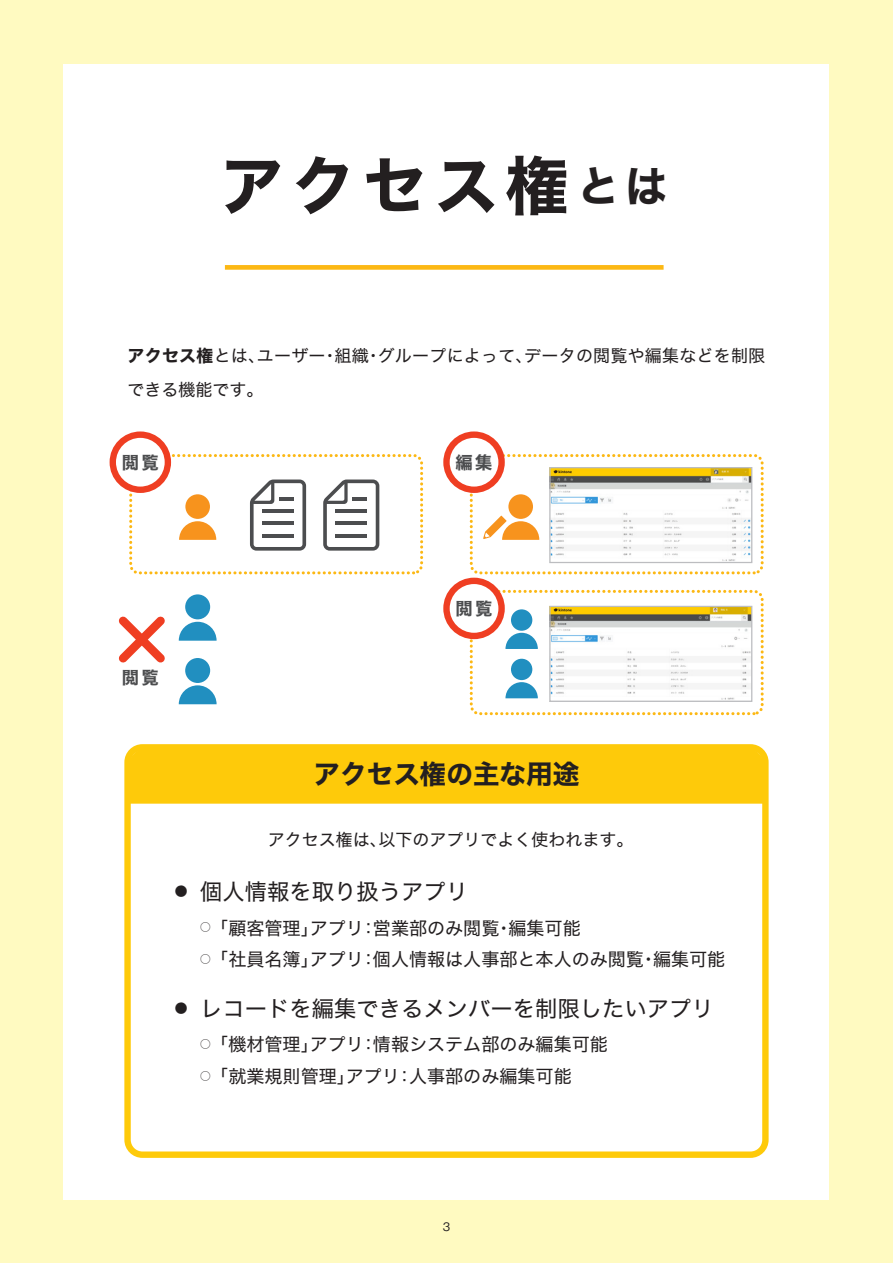
<style>
.page{position:relative;width:893px;height:1263px;background:#fffac1}
.page>*{position:absolute;margin:0;border:0;box-sizing:border-box;transform-origin:0 0}
.t1{font:63.75px "Hira Kaku Std W7";letter-spacing:.12em;color:#231f20}
.t2{font:26.55px "Hira Kaku Std W7";color:#231f20}
.t3{font:22.35px "Hira Kaku Std W4";color:#231f20}
.t4{font:18px "Hira Kaku Std W4";color:#231f20}
.t5{font:17.25px "Hira Kaku Std W7";letter-spacing:.14em;color:#4c4d4f}
.t6{font:16.95px/34px "Hira Kaku Std W4";letter-spacing:.015em;color:#231f20}
.t7{font:500 11.7px "Gothic BBB Pr 5";color:#231f20}
.s1{font-size:42.45px}
.s2{font-family:"Hira Kaku Std W7"}
</style>
<div class="page">
<div style="left:64px;top:64px;width:765px;height:1135px;background:#fff"></div>
<img style="left:551px;top:469px;width:199px;height:92px">
<div style="left:549px;top:467px;width:203px;height:96px;border:1px solid #bcbdc0"></div>
<img style="left:551px;top:608px;width:199px;height:92px">
<div style="left:549px;top:606px;width:203px;height:96px;border:1px solid #bcbdc0"></div>
<div style="left:124px;top:744px;width:645px;height:414px;border:6px solid #feca0a;border-radius:15px"></div>
<div style="left:128px;top:747px;width:637px;height:57px;background:#feca0a"></div>
<div style="left:225px;top:265px;width:439px;height:5px;background:#fcb814"></div>
<svg style="left:505px;top:633px;width:33px;height:16px"></svg>
<div style="left:511px;top:609px;width:21px;height:22px;background:#218fc0;border-radius:50%"></div>
<svg style="left:505px;top:682px;width:33px;height:16px"></svg>
<div style="left:511px;top:659px;width:21px;height:21px;background:#218fc0;border-radius:50%"></div>
<div style="left:470px;top:454px;width:294px;height:120px;border:3px dashed #fcb814;border-radius:8px"></div>
<div style="left:470px;top:590px;width:294px;height:125px;border:3px dashed #fcb814;border-radius:8px"></div>
<div style="left:508px;top:494px;width:25px;height:25px;background:#f7931d;border-radius:50%"></div>
<svg style="left:483px;top:516px;width:56px;height:24px"></svg>
<svg style="left:179px;top:622px;width:38px;height:19px"></svg>
<div style="left:185px;top:594px;width:25px;height:25px;background:#218fc0;border-radius:50%"></div>
<svg style="left:179px;top:685px;width:38px;height:19px"></svg>
<div style="left:185px;top:658px;width:25px;height:25px;background:#218fc0;border-radius:50%"></div>
<div style="left:129px;top:454px;width:294px;height:120px;border:3px dashed #fcb814;border-radius:8px"></div>
<svg style="left:179px;top:521px;width:37px;height:19px"></svg>
<div style="left:185px;top:494px;width:25px;height:25px;background:#f7931d;border-radius:50%"></div>
<svg style="left:250px;top:479px;width:56px;height:72px"></svg>
<svg style="left:323px;top:479px;width:56px;height:72px"></svg>
<svg style="left:446px;top:435px;width:56px;height:55px"></svg>
<div style="left:443px;top:431px;width:62px;height:62px;border:6px solid #ef3e22;border-radius:50%"></div>
<div style="left:446px;top:581px;width:56px;height:55px;background:#fff;border-radius:50%"></div>
<div style="left:443px;top:578px;width:62px;height:61px;border:6px solid #ef3e22;border-radius:50%"></div>
<div style="left:113px;top:435px;width:55px;height:55px;background:#fff;border-radius:50%"></div>
<div style="left:110px;top:431px;width:61px;height:62px;border:6px solid #ef3e22;border-radius:50%"></div>
<svg style="left:118px;top:616px;width:47px;height:47px"></svg>
<h1 class="t1" style="left:220px;top:136px;width:449px">アクセス権<span class="s1">とは</span></h1>
<p class="t6" style="left:128px;top:338px;width:639px"><span class="s2">アクセス権</span>とは、ユーザー・組織・グループによって、データの閲覧や編集などを制限できる機能です。</p>
<p class="t5" style="left:122px;top:449px;width:38px">閲覧</p>
<p class="t5" style="left:456px;top:449px;width:38px">編集</p>
<p class="t5" style="left:122px;top:664px;width:38px">閲覧</p>
<p class="t5" style="left:456px;top:595px;width:38px">閲覧</p>
<h2 class="t2" style="left:314px;top:753px;width:267px">アクセス権の主な用途</h2>
<p class="t6" style="left:268px;top:822px;width:367px">アクセス権は、以下のアプリでよく使われます。</p>
<p class="t3" style="left:175px;top:875px;width:295px"><sup>●</sup> 個人情報を取り扱うアプリ</p>
<p class="t4" style="left:200px;top:914px;width:382px"><sup>○</sup>「顧客管理」アプリ：営業部のみ閲覧・編集可能</p>
<p class="t4" style="left:200px;top:946px;width:527px"><sup>○</sup>「社員名簿」アプリ：個人情報は人事部と本人のみ閲覧・編集可能</p>
<p class="t3" style="left:175px;top:991px;width:540px"><sup>●</sup> レコードを編集できるメンバーを制限したいアプリ</p>
<p class="t4" style="left:200px;top:1031px;width:409px"><sup>○</sup>「機材管理」アプリ：情報システム部のみ編集可能</p>
<p class="t4" style="left:200px;top:1063px;width:373px"><sup>○</sup>「就業規則管理」アプリ：人事部のみ編集可能</p>
<p class="t7" style="left:443px;top:1218px;width:9px">3</p>
</div>
